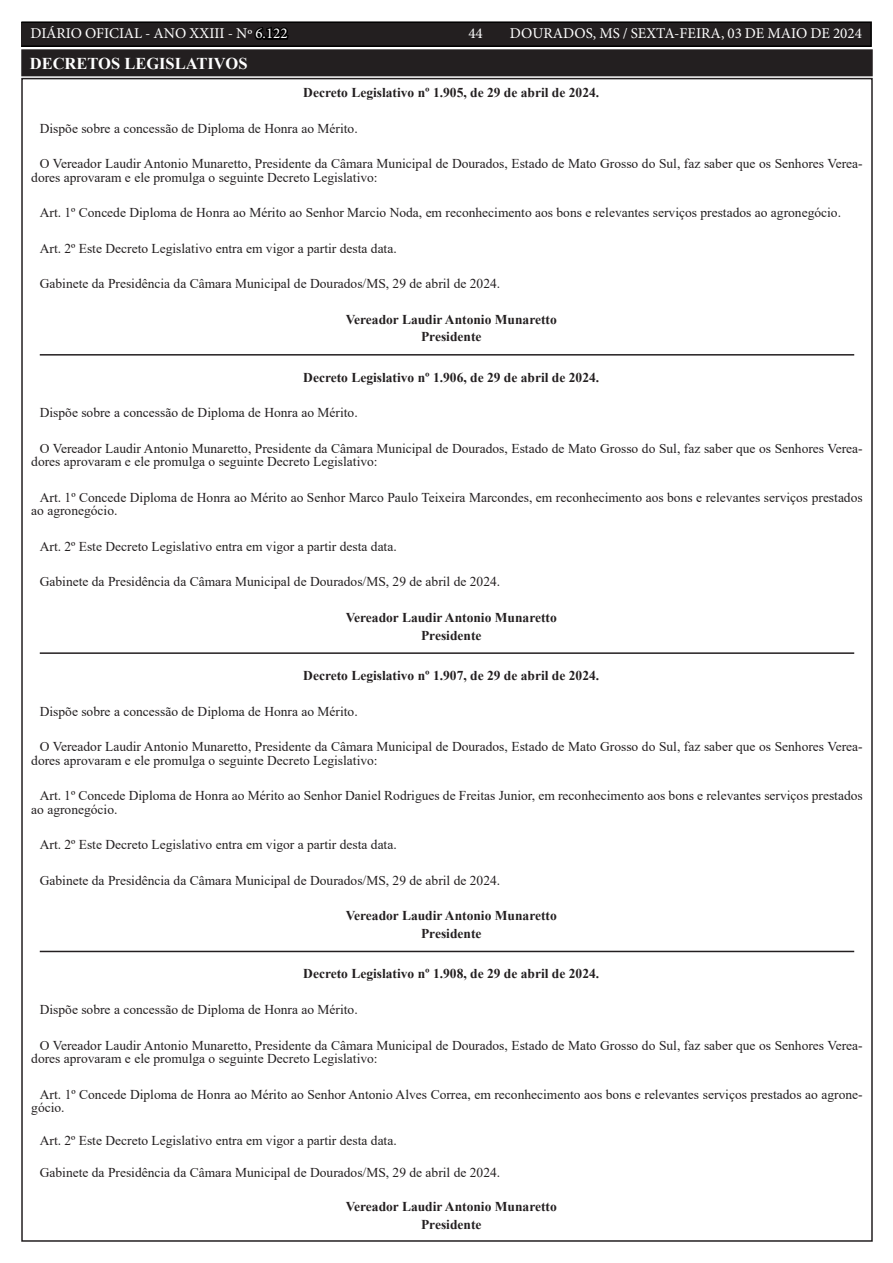
<style>
.page{position:relative;width:893px;height:1263px;background:#fff}
.page>*{position:absolute;margin:0;border:0;box-sizing:border-box;transform-origin:0 0}
.TEXTO{font:700 16.5px "Times New Roman";color:#fff}
.t1{font:15px "Minion Pro";color:#fff}
.TEXTO-2{font:13.5px/13.5px "Times New Roman";color:#231f20}
.TEXTO-3{font:700 13.5px "Times New Roman";color:#231f20}
.s1{color:#000}
</style>
<div class="page">
<div style="left:21px;top:22px;width:850px;height:24px;background:#231f20"></div>
<div style="left:21px;top:21px;width:851px;height:26px;border:2px solid #000"></div>
<hr style="left:40px;top:354px;width:814px;height:2px;background:#231f20">
<hr style="left:40px;top:652px;width:814px;height:2px;background:#231f20">
<hr style="left:40px;top:951px;width:814px;height:1px;background:#231f20">
<div style="left:23px;top:51px;width:848px;height:23px;background:#231f20"></div>
<div style="left:21px;top:49px;width:852px;height:27px;border:4px solid #231f20"></div>
<p class="t1" style="left:31px;top:24px;width:259px">DIÁRIO OFICIAL - ANO XXIII - Nº <span class="s1">6.122</span></p>
<p class="t1" style="left:468px;top:24px;width:16px">44</p>
<p class="t1" style="left:510px;top:24px;width:353px">DOURADOS, MS / SEXTA-FEIRA, 03 DE MAIO DE 2024</p>
<p class="TEXTO" style="left:30px;top:52px;width:219px">DECRETOS LEGISLATIVOS</p>
<p class="TEXTO-3" style="left:303px;top:83px;width:297px">Decreto Legislativo nº 1.905, de 29 de abril de 2024.</p>
<p class="TEXTO-2" style="left:40px;top:121px;width:319px">Dispõe sobre a concessão de Diploma de Honra ao Mérito.</p>
<p class="TEXTO-2" style="left:31px;top:156px;width:833px;text-indent:9px">O Vereador Laudir Antonio Munaretto, Presidente da Câmara Municipal de Dourados, Estado de Mato Grosso do Sul, faz saber que os Senhores Verea&shy;dores aprovaram e ele promulga o seguinte Decreto Legislativo:</p>
<p class="TEXTO-2" style="left:40px;top:205px;width:803px">Art. 1º Concede Diploma de Honra ao Mérito ao Senhor Marcio Noda, em reconhecimento aos bons e relevantes serviços prestados ao agronegócio.</p>
<p class="TEXTO-2" style="left:40px;top:241px;width:358px">Art. 2º Este Decreto Legislativo entra em vigor a partir desta data.</p>
<p class="TEXTO-2" style="left:40px;top:276px;width:462px">Gabinete da Presidência da Câmara Municipal de Dourados/MS, 29 de abril de 2024.</p>
<p class="TEXTO-3" style="left:346px;top:309px;width:213px">Vereador Laudir Antonio Munaretto</p>
<p class="TEXTO-3" style="left:421px;top:327px;width:62px">Presidente</p>
<p class="TEXTO-3" style="left:303px;top:368px;width:297px">Decreto Legislativo nº 1.906, de 29 de abril de 2024.</p>
<p class="TEXTO-2" style="left:40px;top:406px;width:319px">Dispõe sobre a concessão de Diploma de Honra ao Mérito.</p>
<p class="TEXTO-2" style="left:31px;top:441px;width:833px;text-indent:9px">O Vereador Laudir Antonio Munaretto, Presidente da Câmara Municipal de Dourados, Estado de Mato Grosso do Sul, faz saber que os Senhores Verea&shy;dores aprovaram e ele promulga o seguinte Decreto Legislativo:</p>
<p class="TEXTO-2" style="left:31px;top:490px;width:833px;text-indent:9px">Art. 1º Concede Diploma de Honra ao Mérito ao Senhor Marco Paulo Teixeira Marcondes, em reconhecimento aos bons e relevantes serviços prestados ao agronegócio.</p>
<p class="TEXTO-2" style="left:40px;top:539px;width:358px">Art. 2º Este Decreto Legislativo entra em vigor a partir desta data.</p>
<p class="TEXTO-2" style="left:40px;top:575px;width:462px">Gabinete da Presidência da Câmara Municipal de Dourados/MS, 29 de abril de 2024.</p>
<p class="TEXTO-3" style="left:346px;top:608px;width:213px">Vereador Laudir Antonio Munaretto</p>
<p class="TEXTO-3" style="left:421px;top:625px;width:62px">Presidente</p>
<p class="TEXTO-3" style="left:303px;top:666px;width:297px">Decreto Legislativo nº 1.907, de 29 de abril de 2024.</p>
<p class="TEXTO-2" style="left:40px;top:704px;width:319px">Dispõe sobre a concessão de Diploma de Honra ao Mérito.</p>
<p class="TEXTO-2" style="left:31px;top:739px;width:833px;text-indent:9px">O Vereador Laudir Antonio Munaretto, Presidente da Câmara Municipal de Dourados, Estado de Mato Grosso do Sul, faz saber que os Senhores Verea&shy;dores aprovaram e ele promulga o seguinte Decreto Legislativo:</p>
<p class="TEXTO-2" style="left:31px;top:788px;width:833px;text-indent:9px">Art. 1º Concede Diploma de Honra ao Mérito ao Senhor Daniel Rodrigues de Freitas Junior, em reconhecimento aos bons e relevantes serviços prestados ao agronegócio.</p>
<p class="TEXTO-2" style="left:40px;top:837px;width:358px">Art. 2º Este Decreto Legislativo entra em vigor a partir desta data.</p>
<p class="TEXTO-2" style="left:40px;top:873px;width:462px">Gabinete da Presidência da Câmara Municipal de Dourados/MS, 29 de abril de 2024.</p>
<p class="TEXTO-3" style="left:346px;top:906px;width:213px">Vereador Laudir Antonio Munaretto</p>
<p class="TEXTO-3" style="left:421px;top:924px;width:62px">Presidente</p>
<p class="TEXTO-3" style="left:303px;top:964px;width:297px">Decreto Legislativo nº 1.908, de 29 de abril de 2024.</p>
<p class="TEXTO-2" style="left:40px;top:1002px;width:319px">Dispõe sobre a concessão de Diploma de Honra ao Mérito.</p>
<p class="TEXTO-2" style="left:31px;top:1038px;width:833px;text-indent:9px">O Vereador Laudir Antonio Munaretto, Presidente da Câmara Municipal de Dourados, Estado de Mato Grosso do Sul, faz saber que os Senhores Verea&shy;dores aprovaram e ele promulga o seguinte Decreto Legislativo:</p>
<p class="TEXTO-2" style="left:31px;top:1087px;width:833px;text-indent:9px">Art. 1º Concede Diploma de Honra ao Mérito ao Senhor Antonio Alves Correa, em reconhecimento aos bons e relevantes serviços prestados ao agrone&shy;gócio.</p>
<p class="TEXTO-2" style="left:40px;top:1133px;width:358px">Art. 2º Este Decreto Legislativo entra em vigor a partir desta data.</p>
<p class="TEXTO-2" style="left:40px;top:1165px;width:462px">Gabinete da Presidência da Câmara Municipal de Dourados/MS, 29 de abril de 2024.</p>
<p class="TEXTO-3" style="left:346px;top:1197px;width:213px">Vereador Laudir Antonio Munaretto</p>
<p class="TEXTO-3" style="left:421px;top:1214px;width:62px">Presidente</p>
</div>
